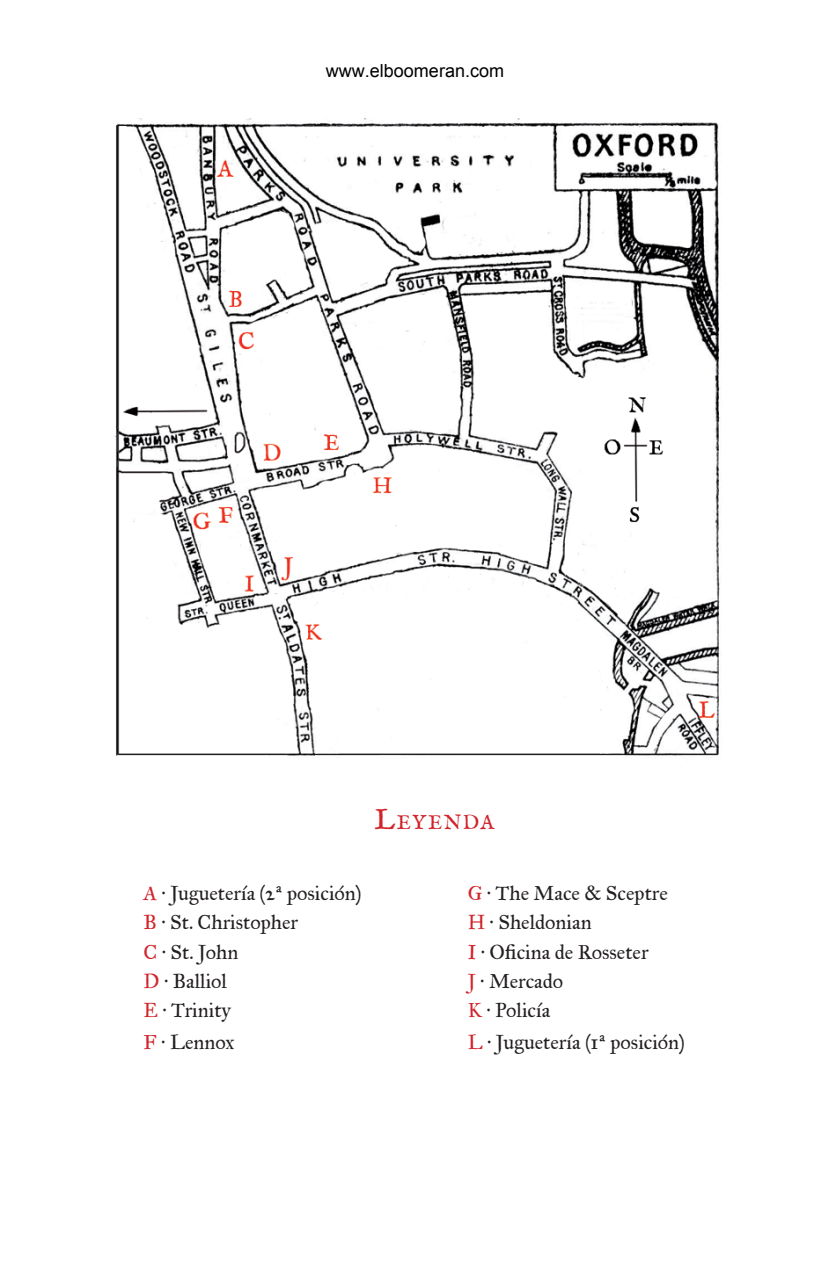
<style>
.page{position:relative;width:830px;height:1276px;background:#fff}
.page>*{position:absolute;margin:0;border:0;box-sizing:border-box;transform-origin:0 0}
.Paragraph_Style_1{font:20.47px "IM FELL English Roman";letter-spacing:.07em;color:#d1232a}
.Paragraph_Style_1-2{font:20.25px "IM FELL Great Primer Roman";color:#231f20}
.t1{font:18px "Arial";color:#000}
.s1{font-size:29.25px}
.s2{color:#d1232a}
</style>
<div class="page">
<img style="left:114px;top:118px;width:606px;height:638px">
<p class="t1" style="left:326px;top:59px;width:180px">www.elboomeran.com</p>
<p class="Paragraph_Style_1" style="left:374px;top:811px;width:121px"><span class="s1">L</span>EYENDA</p>
<p class="Paragraph_Style_1-2" style="left:144px;top:881px;width:219px"><span class="s2">A</span> · Juguetería (2ª posición)</p>
<p class="Paragraph_Style_1-2" style="left:144px;top:910px;width:156px"><span class="s2">B</span> · St. Christopher</p>
<p class="Paragraph_Style_1-2" style="left:144px;top:939px;width:96px"><span class="s2">C</span> · St. John</p>
<p class="Paragraph_Style_1-2" style="left:144px;top:968px;width:85px"><span class="s2">D</span> · Balliol</p>
<p class="Paragraph_Style_1-2" style="left:144px;top:998px;width:89px"><span class="s2">E</span> · Trinity</p>
<p class="Paragraph_Style_1-2" style="left:144px;top:1029px;width:92px"><span class="s2">F</span> · Lennox</p>
<p class="Paragraph_Style_1-2" style="left:467px;top:881px;width:201px"><span class="s2">G</span> · The Mace &amp; Sceptre</p>
<p class="Paragraph_Style_1-2" style="left:467px;top:910px;width:125px"><span class="s2">H</span> · Sheldonian</p>
<p class="Paragraph_Style_1-2" style="left:467px;top:939px;width:182px"><span class="s2">I</span> · Oficina de Rosseter</p>
<p class="Paragraph_Style_1-2" style="left:467px;top:968px;width:97px"><span class="s2">J</span> · Mercado</p>
<p class="Paragraph_Style_1-2" style="left:467px;top:997px;width:84px"><span class="s2">K</span> · Policía</p>
<p class="Paragraph_Style_1-2" style="left:467px;top:1029px;width:219px"><span class="s2">L</span> · Juguetería (1ª posición)</p>
</div>
